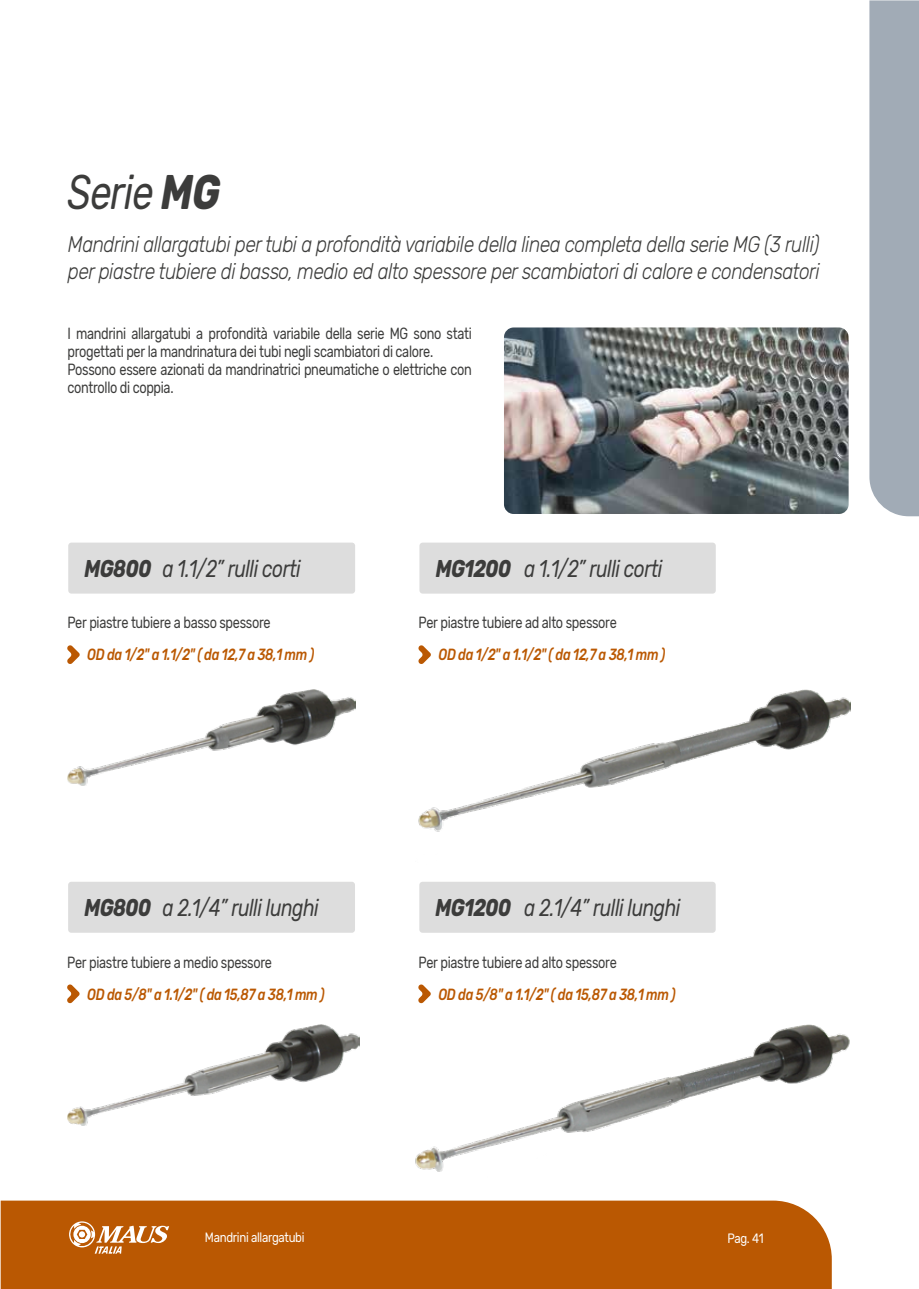
<style>
.page{position:relative;width:919px;height:1289px;background:#fff}
.page>*{position:absolute;margin:0;border:0;box-sizing:border-box;transform-origin:0 0}
.t1{font:italic 48.45px "Rubik";letter-spacing:-.025em;color:#3c3c3b;scale:.79 1}
.t2{font:italic 24.15px "Rubik";letter-spacing:-.025em;color:#3c3c3b;scale:.79 1}
.t3{font:italic 700 24.15px "Rubik";letter-spacing:-.025em;color:#3c3c3b;scale:.79 1}
.t4{font:italic 300 22.5px/27px "Rubik";letter-spacing:-.025em;color:#3c3c3b;scale:.85 1}
.t5{font:16.2px/18px "Rubik";letter-spacing:-.025em;color:#3c3c3b;scale:.79 1}
.t6{font:italic 500 16.2px "Rubik";letter-spacing:-.025em;color:#ba5802;scale:.79 1}
.t7{font:13.5px "Rubik";letter-spacing:-.025em;color:#fff;scale:.85 1}
.s1{font-weight:700}
</style>
<div class="page">
<div style="left:68px;top:542px;width:287px;height:51px;background:#ddd;border-radius:3px"></div>
<svg style="left:67px;top:645px;width:13px;height:19px"></svg>
<div style="left:419px;top:542px;width:296px;height:51px;background:#ddd;border-radius:3px"></div>
<svg style="left:418px;top:645px;width:13px;height:19px"></svg>
<img style="left:67px;top:689px;width:288px;height:97px">
<img style="left:418px;top:689px;width:432px;height:143px">
<div style="left:68px;top:881px;width:287px;height:51px;background:#ddd;border-radius:3px"></div>
<svg style="left:67px;top:984px;width:13px;height:19px"></svg>
<div style="left:419px;top:881px;width:296px;height:51px;background:#ddd;border-radius:3px"></div>
<svg style="left:418px;top:984px;width:13px;height:19px"></svg>
<img style="left:68px;top:1024px;width:292px;height:101px">
<img style="left:415px;top:1024px;width:435px;height:148px">
<img style="left:504px;top:327px;width:344px;height:187px">
<div style="left:1px;top:1200px;width:830px;height:88px;background:#ba5802"></div>
<svg style="left:69px;top:1221px;width:100px;height:32px"></svg>
<div style="left:869px;top:0;width:49px;height:516px;background:#a1abb6"></div>
<h1 class="t1" style="left:67px;top:165px;width:194px">Serie <span class="s1">MG</span></h1>
<h3 class="t4" style="left:68px;top:231px;width:886px">Mandrini allargatubi per tubi a profondità variabile della linea completa della serie MG (3 rulli) per piastre tubiere di basso, medio ed alto spessore per scambiatori di calore e condensatori</h3>
<p class="t5" style="left:67px;top:325px;width:513px">I mandrini allargatubi a profondità variabile della serie MG sono stati progettati per la mandrinatura dei tubi negli scambiatori di calore.<br>Possono essere azionati da mandrinatrici pneumatiche o elettriche con controllo di coppia.</p>
<h2 class="t2" style="left:162px;top:555px;width:177px">a 1.1/2” rulli corti</h2>
<h2 class="t3" style="left:435px;top:554px;width:97px">MG1200</h2>
<p class="t5" style="left:418px;top:614px;width:252px">Per piastre tubiere ad alto spessore</p>
<p class="t6" style="left:438px;top:645px;width:289px">OD da 1/2" a 1.1/2" ( da 12,7 a 38,1 mm )</p>
<h2 class="t2" style="left:524px;top:555px;width:177px">a 1.1/2” rulli corti</h2>
<h2 class="t3" style="left:84px;top:554px;width:86px">MG800</h2>
<p class="t5" style="left:67px;top:614px;width:259px">Per piastre tubiere a basso spessore</p>
<p class="t6" style="left:87px;top:645px;width:289px">OD da 1/2" a 1.1/2" ( da 12,7 a 38,1 mm )</p>
<h2 class="t2" style="left:162px;top:894px;width:199px">a 2.1/4” rulli lunghi</h2>
<h2 class="t3" style="left:435px;top:893px;width:97px">MG1200</h2>
<p class="t5" style="left:418px;top:953px;width:252px">Per piastre tubiere ad alto spessore</p>
<p class="t6" style="left:438px;top:984px;width:302px">OD da 5/8" a 1.1/2" ( da 15,87 a 38,1 mm )</p>
<h2 class="t2" style="left:524px;top:894px;width:199px">a 2.1/4” rulli lunghi</h2>
<h2 class="t3" style="left:84px;top:893px;width:86px">MG800</h2>
<p class="t5" style="left:67px;top:953px;width:261px">Per piastre tubiere a medio spessore</p>
<p class="t6" style="left:87px;top:984px;width:302px">OD da 5/8" a 1.1/2" ( da 15,87 a 38,1 mm )</p>
<p class="t7" style="left:205px;top:1229px;width:119px">Mandrini allargatubi</p>
<p class="t7" style="left:727px;top:1230px;width:44px">Pag. 41</p>
</div>
